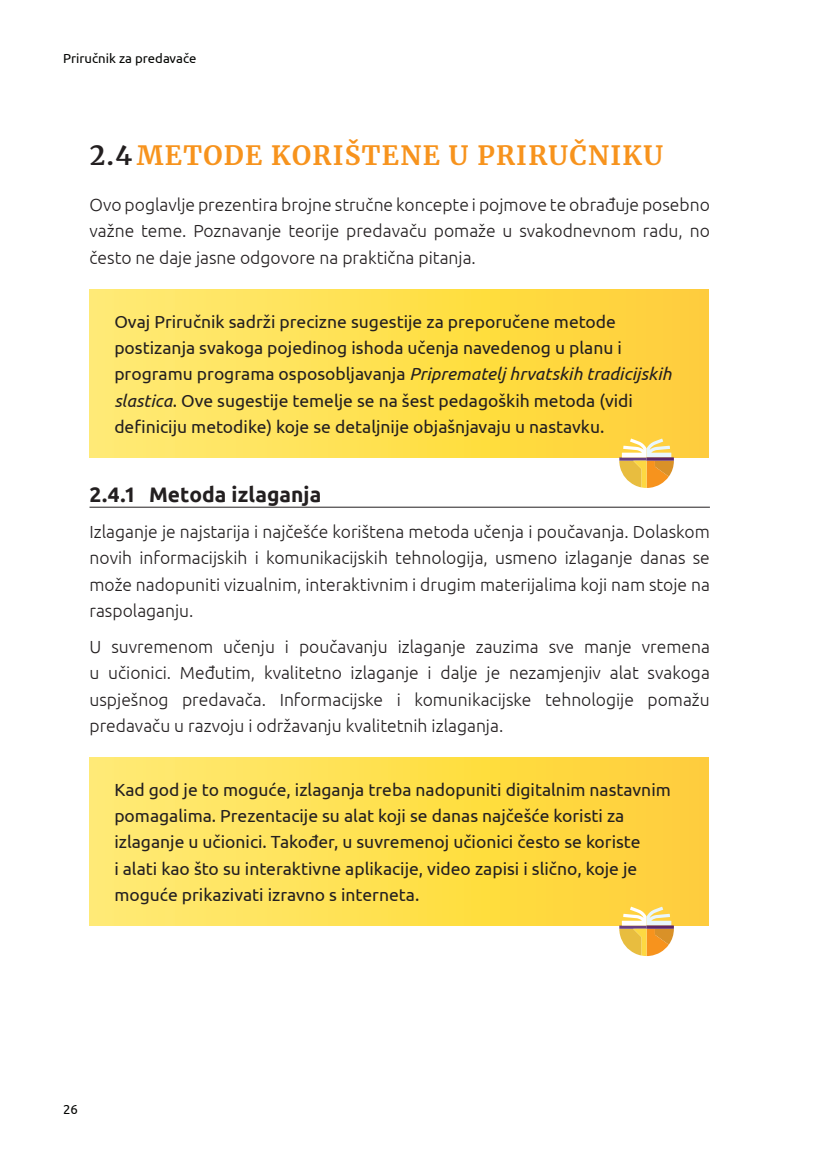
<style>
.page{position:relative;width:819px;height:1167px;background:#fff}
.page>*{position:absolute;margin:0;border:0;box-sizing:border-box;transform-origin:0 0}
.t1{font:700 26.25px "Merriweather";letter-spacing:.05em;color:#f7931d}
.t2{font:700 21px "Ubuntu";letter-spacing:.005em;color:#231f20}
.t3{font:300 17.5px/26.2px "Ubuntu";color:#231f20;text-align:justify}
.t4{font:17.5px/26.2px "Ubuntu";color:#231f20}
.t5{font:13.12px "Ubuntu";color:#040503}
.s1{color:#231f20}
.s2{font-style:italic}
</style>
<div class="page">
<hr style="left:89px;top:506px;width:621px;height:1px;background:#231f20">
<div style="left:89px;top:289px;width:619px;height:168px;background:linear-gradient(to right,#ffed71,#ffd031)"></div>
<svg style="left:619px;top:438px;width:55px;height:50px"></svg>
<div style="left:89px;top:757px;width:619px;height:168px;background:linear-gradient(to right,#ffed71,#ffd031)"></div>
<svg style="left:619px;top:906px;width:55px;height:49px"></svg>
<p class="t5" style="left:63px;top:50px;width:135px">Priručnik za predavače</p>
<h1 class="t1" style="left:89px;top:137px;width:575px"><span class="s1">2.4</span> METODE KORIŠTENE U PRIRUČNIKU</h1>
<p class="t3" style="left:89px;top:191px;width:622px">Ovo poglavlje prezentira brojne stručne koncepte i pojmove te obrađuje posebno važne teme. Poznavanje teorije predavaču pomaže u svakodnevnom radu, no često ne daje jasne odgovore na praktična pitanja.</p>
<p class="t4" style="left:114px;top:308px;width:558px">Ovaj Priručnik sadrži precizne sugestije za preporučene metode postizanja svakoga pojedinog ishoda učenja navedenog u planu i programu programa osposobljavanja <span class="s2">Priprematelj hrvatskih tradicijskih slastica</span>. Ove sugestije temelje se na šest pedagoških metoda (vidi definiciju metodike) koje se detaljnije objašnjavaju u nastavku.</p>
<p class="t2" style="left:89px;top:481px;width:233px">2.4.1 Metoda izlaganja</p>
<p class="t3" style="left:89px;top:518px;width:622px">Izlaganje je najstarija i najčešće korištena metoda učenja i poučavanja. Dolaskom novih informacijskih i komunikacijskih tehnologija, usmeno izlaganje danas se može nadopuniti vizualnim, interaktivnim i drugim materijalima koji nam stoje na raspolaganju.</p>
<p class="t3" style="left:89px;top:633px;width:622px">U suvremenom učenju i poučavanju izlaganje zauzima sve manje vremena u učionici. Međutim, kvalitetno izlaganje i dalje je nezamjenjiv alat svakoga uspješnog predavača. Informacijske i komunikacijske tehnologije pomažu predavaču u razvoju i održavanju kvalitetnih izlaganja.</p>
<p class="t4" style="left:114px;top:775px;width:558px">Kad god je to moguće, izlaganja treba nadopuniti digitalnim nastavnim pomagalima. Prezentacije su alat koji se danas najčešće koristi za izlaganje u učionici. Također, u suvremenoj učionici često se koriste<br>i alati kao što su interaktivne aplikacije, video zapisi i slično, koje je moguće prikazivati izravno s interneta.</p>
<p class="t5" style="left:63px;top:1100px;width:16px">26</p>
</div>
